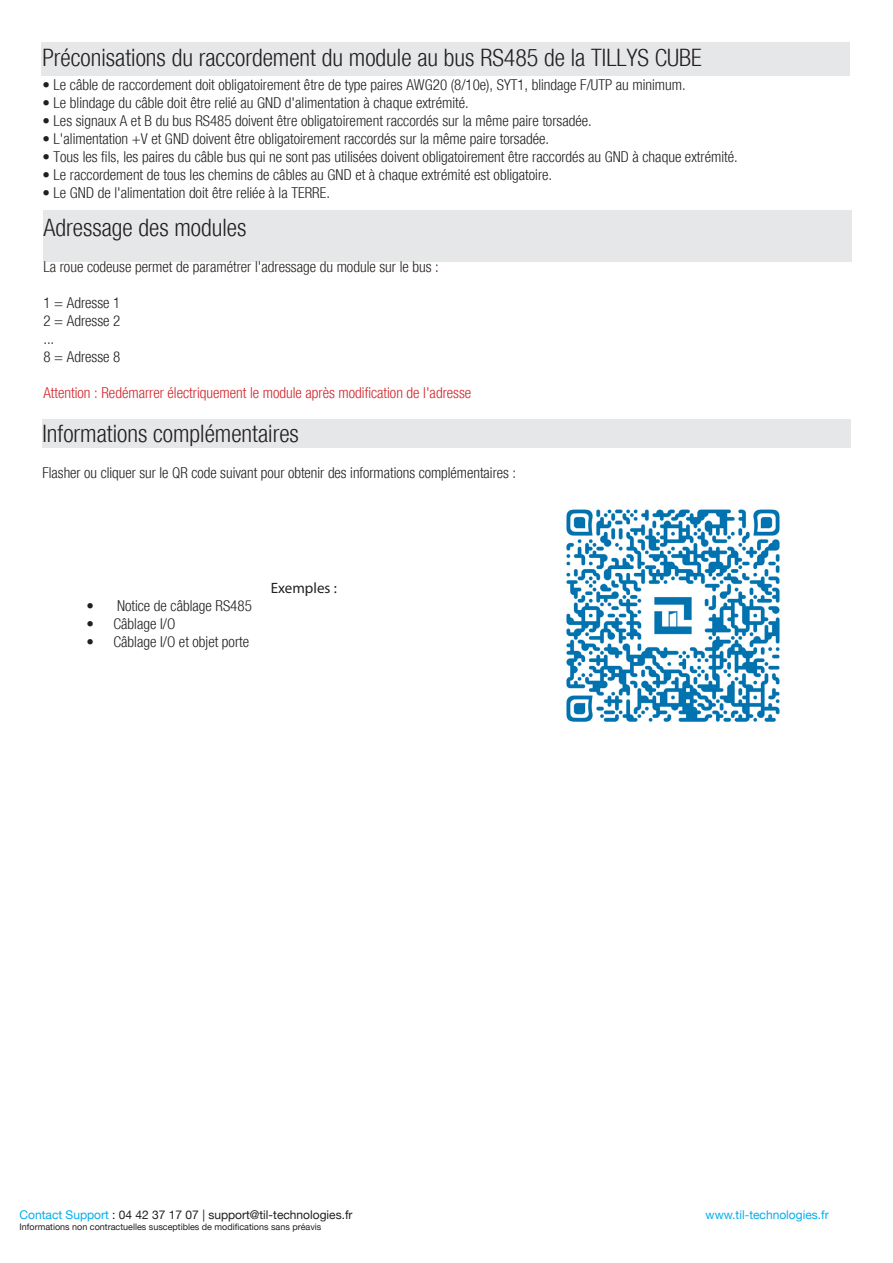
<style>
.page{position:relative;width:893px;height:1263px;background:#fff}
.page>*{position:absolute;margin:0;border:0;box-sizing:border-box;transform-origin:0 0}
.t1{font:300 condensed 24px "Helvetica Neue";color:#231f20}
.t2{font:300 condensed 15px "Helvetica Neue";color:#231f20}
.t3{font:300 condensed 15px "Helvetica Neue";color:#d1232a}
.t4{font:15px "Myriad Pro";color:#231f20}
.t5{font:12px "Helvetica Neue";color:#231f20}
.t6{font:12px "Helvetica Neue";color:#00aeef}
.t7{font:9px "Helvetica Neue";color:#231f20}
.s1{color:#00aeef}
</style>
<div class="page">
<div style="left:43px;top:210px;width:808px;height:51px;background:#e6e7e9"></div>
<div style="left:43px;top:419px;width:808px;height:28px;background:#e6e7e9"></div>
<div style="left:41px;top:43px;width:809px;height:33px;background:#e6e7e9"></div>
<img style="left:566px;top:509px;width:214px;height:213px">
<p class="t1" style="left:42px;top:44px;width:661px">Préconisations du raccordement du module au bus RS485 de la TILLYS CUBE</p>
<p class="t2" style="left:42px;top:76px;width:645px">• Le câble de raccordement doit obligatoirement être de type paires AWG20 (8/10e), SYT1, blindage F/UTP au minimum.</p>
<p class="t2" style="left:42px;top:94px;width:428px">• Le blindage du câble doit être relié au GND d'alimentation à chaque extrémité.</p>
<p class="t2" style="left:42px;top:112px;width:551px">• Les signaux A et B du bus RS485 doivent être obligatoirement raccordés sur la même paire torsadée.</p>
<p class="t2" style="left:42px;top:130px;width:508px">• L'alimentation +V et GND doivent être obligatoirement raccordés sur la même paire torsadée.</p>
<p class="t2" style="left:42px;top:148px;width:697px">• Tous les fils, les paires du câble bus qui ne sont pas utilisées doivent obligatoirement être raccordés au GND à chaque extrémité.</p>
<p class="t2" style="left:42px;top:166px;width:511px">• Le raccordement de tous les chemins de câbles au GND et à chaque extrémité est obligatoire.</p>
<p class="t2" style="left:42px;top:184px;width:289px">• Le GND de l'alimentation doit être reliée à la TERRE.</p>
<p class="t1" style="left:43px;top:214px;width:205px">Adressage des modules</p>
<p class="t2" style="left:43px;top:258px;width:397px">La roue codeuse permet de paramétrer l'adressage du module sur le bus :</p>
<p class="t2" style="left:43px;top:294px;width:78px">1 = Adresse 1</p>
<p class="t2" style="left:43px;top:312px;width:78px">2 = Adresse 2</p>
<p class="t2" style="left:43px;top:330px;width:12px">...</p>
<p class="t2" style="left:43px;top:348px;width:78px">8 = Adresse 8</p>
<p class="t3" style="left:43px;top:384px;width:429px">Attention : Redémarrer électriquement le module après modification de l'adresse</p>
<p class="t1" style="left:43px;top:420px;width:258px">Informations complémentaires</p>
<p class="t2" style="left:43px;top:464px;width:475px">Flasher ou cliquer sur le QR code suivant pour obtenir des informations complémentaires :</p>
<p class="t2" style="left:86px;top:597px;width:167px">• Notice de câblage RS485</p>
<p class="t2" style="left:86px;top:615px;width:90px">• Câblage I/O</p>
<p class="t2" style="left:86px;top:633px;width:164px">• Câblage I/O et objet porte</p>
<p class="t4" style="left:271px;top:578px;width:67px">Exemples :</p>
<p class="t5" style="left:20px;top:1207px;width:335px"><span class="s1">Contact Support</span> : 04 42 37 17 07 | support@til-technologies.fr</p>
<p class="t7" style="left:20px;top:1221px;width:303px">Informations non contractuelles susceptibles de modifications sans préavis</p>
<p class="t6" style="left:706px;top:1207px;width:125px">www.til-technologies.fr</p>
</div>
